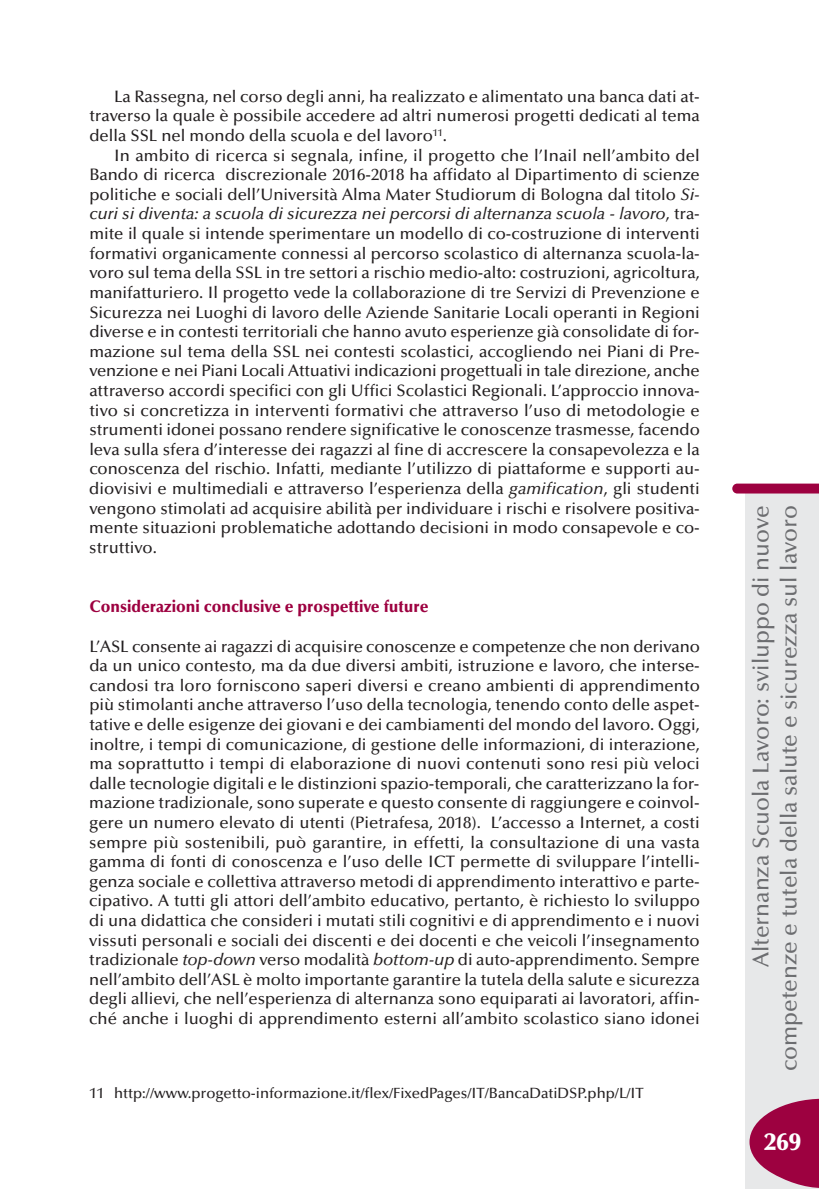
<style>
.page{position:relative;width:819px;height:1191px;background:#fff}
.page>*{position:absolute;margin:0;border:0;box-sizing:border-box;transform-origin:0 0}
.t1{font:900 24.5px "Optima";color:#fff}
.t2{font:500 22.75px/28px "Optima";color:#6c6d70;text-align:right}
.t3{font:500 16.62px/19.6px "Optima";color:#231f20;text-align:justify}
.t4{font:900 16.62px "Optima";color:#9d0140;scale:.95 1}
.t5{font:500 14.88px "Optima";color:#231f20}
.s1{font-style:italic}
</style>
<div class="page">
<div style="left:745px;top:491px;width:74px;height:697px;background:#e7e8e9"></div>
<svg style="left:732px;top:483px;width:87px;height:10px"></svg>
<svg style="left:749px;top:1098px;width:70px;height:90px"></svg>
<p class="t3" style="left:89px;top:88px;width:612px;text-indent:25px">La Rassegna, nel corso degli anni, ha realizzato e alimentato una banca dati at&shy;traverso la quale è possibile accedere ad altri numerosi progetti dedicati al tema della SSL nel mondo della scuola e del lavoro<sup>11</sup>.</p>
<p class="t3" style="left:89px;top:147px;width:612px;text-indent:25px">In ambito di ricerca si segnala, infine, il progetto che l’Inail nell’ambito del Bando di ricerca discrezionale 2016-2018 ha affidato al Dipartimento di scienze politiche e sociali dell’Università Alma Mater Studiorum di Bologna dal titolo <span class="s1">Si&shy;curi si diventa: a scuola di sicurezza nei percorsi di alternanza scuola - lavoro</span>, tra&shy;mite il quale si intende sperimentare un modello di co-costruzione di interventi formativi organicamente connessi al percorso scolastico di alternanza scuola-la&shy;voro sul tema della SSL in tre settori a rischio medio-alto: costruzioni, agricoltura, manifatturiero. Il progetto vede la collaborazione di tre Servizi di Prevenzione e Sicurezza nei Luoghi di lavoro delle Aziende Sanitarie Locali operanti in Regioni diverse e in contesti territoriali che hanno avuto esperienze già consolidate di for&shy;mazione sul tema della SSL nei contesti scolastici, accogliendo nei Piani di Pre&shy;venzione e nei Piani Locali Attuativi indicazioni progettuali in tale direzione, anche attraverso accordi specifici con gli Uffici Scolastici Regionali. L’approccio innova&shy;tivo si concretizza in interventi formativi che attraverso l’uso di metodologie e strumenti idonei possano rendere significative le conoscenze trasmesse, facendo leva sulla sfera d’interesse dei ragazzi al fine di accrescere la consapevolezza e la conoscenza del rischio. Infatti, mediante l’utilizzo di piattaforme e supporti au&shy;diovisivi e multimediali e attraverso l’esperienza della <span class="s1">gamification</span>, gli studenti vengono stimolati ad acquisire abilità per individuare i rischi e risolvere positiva&shy;mente situazioni problematiche adottando decisioni in modo consapevole e co&shy;struttivo.</p>
<p class="t4" style="left:89px;top:599px;width:358px">Considerazioni conclusive e prospettive future</p>
<p class="t3" style="left:89px;top:638px;width:612px">L’ASL consente ai ragazzi di acquisire conoscenze e competenze che non derivano da un unico contesto, ma da due diversi ambiti, istruzione e lavoro, che interse&shy;candosi tra loro forniscono saperi diversi e creano ambienti di apprendimento più stimolanti anche attraverso l’uso della tecnologia, tenendo conto delle aspet&shy;tative e delle esigenze dei giovani e dei cambiamenti del mondo del lavoro. Oggi, inoltre, i tempi di comunicazione, di gestione delle informazioni, di interazione, ma soprattutto i tempi di elaborazione di nuovi contenuti sono resi più veloci dalle tecnologie digitali e le distinzioni spazio-temporali, che caratterizzano la for&shy;mazione tradizionale, sono superate e questo consente di raggiungere e coinvol&shy;gere un numero elevato di utenti (Pietrafesa, 2018). L’accesso a Internet, a costi sempre più sostenibili, può garantire, in effetti, la consultazione di una vasta gamma di fonti di conoscenza e l’uso delle ICT permette di sviluppare l’intelli&shy;genza sociale e collettiva attraverso metodi di apprendimento interattivo e parte&shy;cipativo. A tutti gli attori dell’ambito educativo, pertanto, è richiesto lo sviluppo di una didattica che consideri i mutati stili cognitivi e di apprendimento e i nuovi vissuti personali e sociali dei discenti e dei docenti e che veicoli l’insegnamento tradizionale <span class="s1">top-down</span> verso modalità <span class="s1">bottom-up</span> di auto-apprendimento. Sempre nell’ambito dell’ASL è molto importante garantire la tutela della salute e sicurezza degli allievi, che nell’esperienza di alternanza sono equiparati ai lavoratori, affin&shy;ché anche i luoghi di apprendimento esterni all’ambito scolastico siano idonei</p>
<p class="t5" style="left:89px;top:1086px;width:556px">11 http://www.progetto-informazione.it/flex/FixedPages/IT/BancaDatiDSP.php/L/IT</p>
<h2 class="t2" style="left:749px;top:1071px;width:567px;rotate:-90deg">Alternanza Scuola Lavoro: sviluppo di nuove competenze e tutela della salute e sicurezza sul lavoro</h2>
<h1 class="t1" style="left:764px;top:1131px;width:38px">269</h1>
</div>
